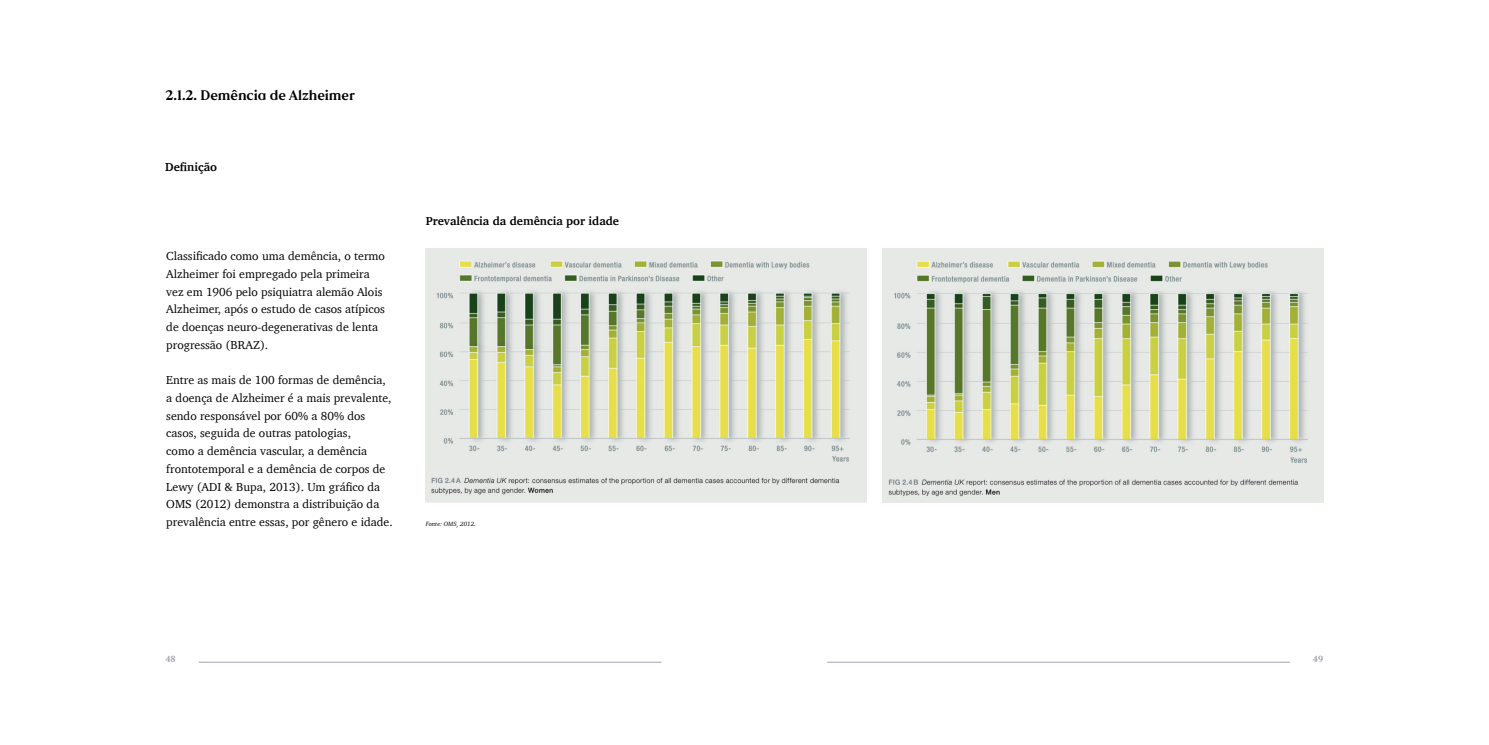
<style>
.page{position:relative;width:1489px;height:745px;background:#fff}
.page>*{position:absolute;margin:0;border:0;box-sizing:border-box;transform-origin:0 0}
.t1{font:13.75px "F37 Bobby";color:#000}
.t2{font:11.88px/17.8px "Charter";color:#000}
.t3{font:700 11.88px "Charter";color:#000}
.t4{font:8.75px "F37 Bobby";color:#a4a3b0}
.t5{font:italic 6.25px "Charter";color:#000}
</style>
<div class="page">
<hr style="left:827px;top:661px;width:462px;height:1px;background:#a4a3b0">
<hr style="left:199px;top:661px;width:462px;height:1px;background:#a4a3b0">
<img style="left:426px;top:248px;width:440px;height:254px">
<img style="left:882px;top:248px;width:441px;height:254px">
<p class="t1" style="left:165px;top:87px;width:191px">2.1.2. Demência de Alzheimer</p>
<p class="t3" style="left:165px;top:157px;width:53px">Definição</p>
<p class="t2" style="left:166px;top:247px;width:220px">Classificado como uma demência, o termo Alzheimer foi empregado pela primeira vez em 1906 pelo psiquiatra alemão Alois Alzheimer, após o estudo de casos atípicos de doenças neuro-degenerativas de lenta progressão (BRAZ).</p>
<p class="t2" style="left:166px;top:371px;width:228px">Entre as mais de 100 formas de demência, a doença de Alzheimer é a mais prevalente, sendo responsável por 60% a 80% dos casos, seguida de outras patologias,<br>como a demência vascular, a demência frontotemporal e a demência de corpos de Lewy (ADI &amp; Bupa, 2013). Um gráfico da OMS (2012) demonstra a distribuição da prevalência entre essas, por gênero e idade.</p>
<p class="t3" style="left:426px;top:210px;width:195px">Prevalência da demência por idade</p>
<p class="t5" style="left:426px;top:518px;width:52px">Fonte: OMS, 2012.</p>
<p class="t4" style="left:165px;top:653px;width:12px">48</p>
<p class="t4" style="left:1312px;top:653px;width:12px">49</p>
</div>
